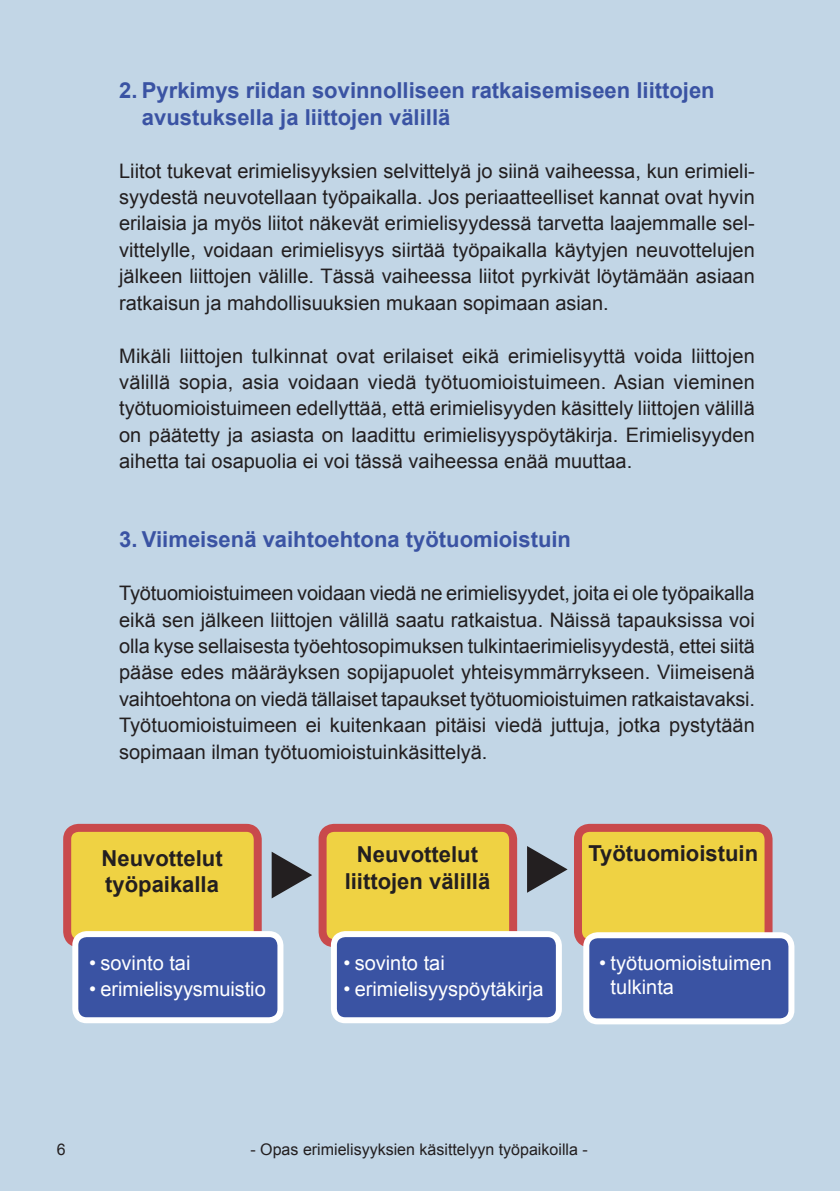
<style>
.page{position:relative;width:840px;height:1191px;background:#fff}
.page>*{position:absolute;margin:0;border:0;box-sizing:border-box;transform-origin:0 0}
.Väliotsikko2{font:700 22px/26.4px "Arial";color:#3a53a3}
.BOXI{font:700 22px "Arial";color:#231f20}
.Leipäteksti{font:20px/26.4px "Arial";color:#231f20;text-align:justify}
.Boxi{font:20px/24px "Arial";color:#fff}
.t1{font:16px "Arial";color:#231f20}
</style>
<div class="page">
<div style="left:0;top:0;width:839px;height:1191px;background:#c2d6e6"></div>
<div style="left:67px;top:828px;width:190px;height:115px;background:#efd243;border-radius:11px"></div>
<div style="left:63px;top:824px;width:198px;height:123px;border:8px solid #c94a4c;border-radius:11px"></div>
<div style="left:322px;top:828px;width:191px;height:115px;background:#efd243;border-radius:11px"></div>
<div style="left:318px;top:824px;width:199px;height:123px;border:8px solid #c94a4c;border-radius:11px"></div>
<div style="left:577px;top:828px;width:191px;height:115px;background:#efd243;border-radius:11px"></div>
<div style="left:573px;top:824px;width:199px;height:123px;border:8px solid #c94a4c;border-radius:11px"></div>
<div style="left:334px;top:934px;width:224px;height:86px;background:#3a53a3;border-radius:11px"></div>
<div style="left:331px;top:931px;width:230px;height:92px;border:6px solid #fff;border-radius:11px"></div>
<div style="left:75px;top:934px;width:205px;height:86px;background:#3a53a3;border-radius:11px"></div>
<div style="left:72px;top:931px;width:211px;height:92px;border:6px solid #fff;border-radius:11px"></div>
<div style="left:586px;top:935px;width:205px;height:86px;background:#3a53a3;border-radius:11px"></div>
<div style="left:583px;top:932px;width:211px;height:92px;border:6px solid #fff;border-radius:11px"></div>
<p class="Väliotsikko2" style="left:142px;top:78px;width:574px;text-indent:-23px">2. Pyrkimys riidan sovinnolliseen ratkaisemiseen liittojen avustuksella ja liittojen välillä</p>
<p class="Leipäteksti" style="left:119px;top:158px;width:636px">Liitot tukevat erimielisyyksien selvittelyä jo siinä vaiheessa, kun erimieli&shy;syydestä neuvotellaan työpaikalla. Jos periaatteelliset kannat ovat hyvin erilaisia ja myös liitot näkevät erimielisyydessä tarvetta laajemmalle sel&shy;vittelylle, voidaan erimielisyys siirtää työpaikalla käytyjen neuvottelujen jälkeen liittojen välille. Tässä vaiheessa liitot pyrkivät löytämään asiaan ratkaisun ja mahdollisuuksien mukaan sopimaan asian.</p>
<p class="Leipäteksti" style="left:119px;top:342px;width:637px">Mikäli liittojen tulkinnat ovat erilaiset eikä erimielisyyttä voida liittojen välillä sopia, asia voidaan viedä työtuomioistuimeen. Asian vieminen työtuomioistuimeen edellyttää, että erimielisyyden käsittely liittojen välillä on päätetty ja asiasta on laadittu erimielisyyspöytäkirja. Erimielisyyden aihetta tai osapuolia ei voi tässä vaiheessa enää muuttaa.</p>
<p class="Väliotsikko2" style="left:119px;top:527px;width:453px">3. Viimeisenä vaihtoehtona työtuomioistuin</p>
<p class="Leipäteksti" style="left:119px;top:580px;width:637px">Työtuomioistuimeen voidaan viedä ne erimielisyydet, joita ei ole työpaikalla eikä sen jälkeen liittojen välillä saatu ratkaistua. Näissä tapauksissa voi olla kyse sellaisesta työehtosopimuksen tulkintaerimielisyydestä, ettei siitä pääse edes määräyksen sopijapuolet yhteisymmärrykseen. Viimeisenä vaihtoehtona on viedä tällaiset tapaukset työtuomioistuimen ratkaistavaksi.<br>Työtuomioistuimeen ei kuitenkaan pitäisi viedä juttuja, jotka pystytään sopimaan ilman työtuomioistuinkäsittelyä.</p>
<p class="BOXI" style="left:101px;top:843px;width:122px">Neuvottelut</p>
<p class="BOXI" style="left:105px;top:869px;width:115px">työpaikalla</p>
<p class="Boxi" style="left:89px;top:951px;width:103px">• sovinto tai</p>
<p class="Boxi" style="left:89px;top:977px;width:178px">• erimielisyysmuistio</p>
<p class="BOXI" style="left:357px;top:840px;width:122px">Neuvottelut</p>
<p class="BOXI" style="left:344px;top:866px;width:147px">liittojen välillä</p>
<p class="Boxi" style="left:343px;top:951px;width:103px">• sovinto tai</p>
<p class="Boxi" style="left:343px;top:977px;width:202px">• erimielisyyspöytäkirja</p>
<p class="BOXI" style="left:588px;top:838px;width:171px">Työtuomioistuin</p>
<p class="Boxi" style="left:610px;top:951px;width:163px;text-indent:-11px">• työtuomioistuimen tulkinta</p>
<p class="t1" style="left:57px;top:1138px;width:10px">6</p>
<p class="t1" style="left:250px;top:1138px;width:338px">- Opas erimielisyyksien käsittelyyn työpaikoilla -</p>
</div>
